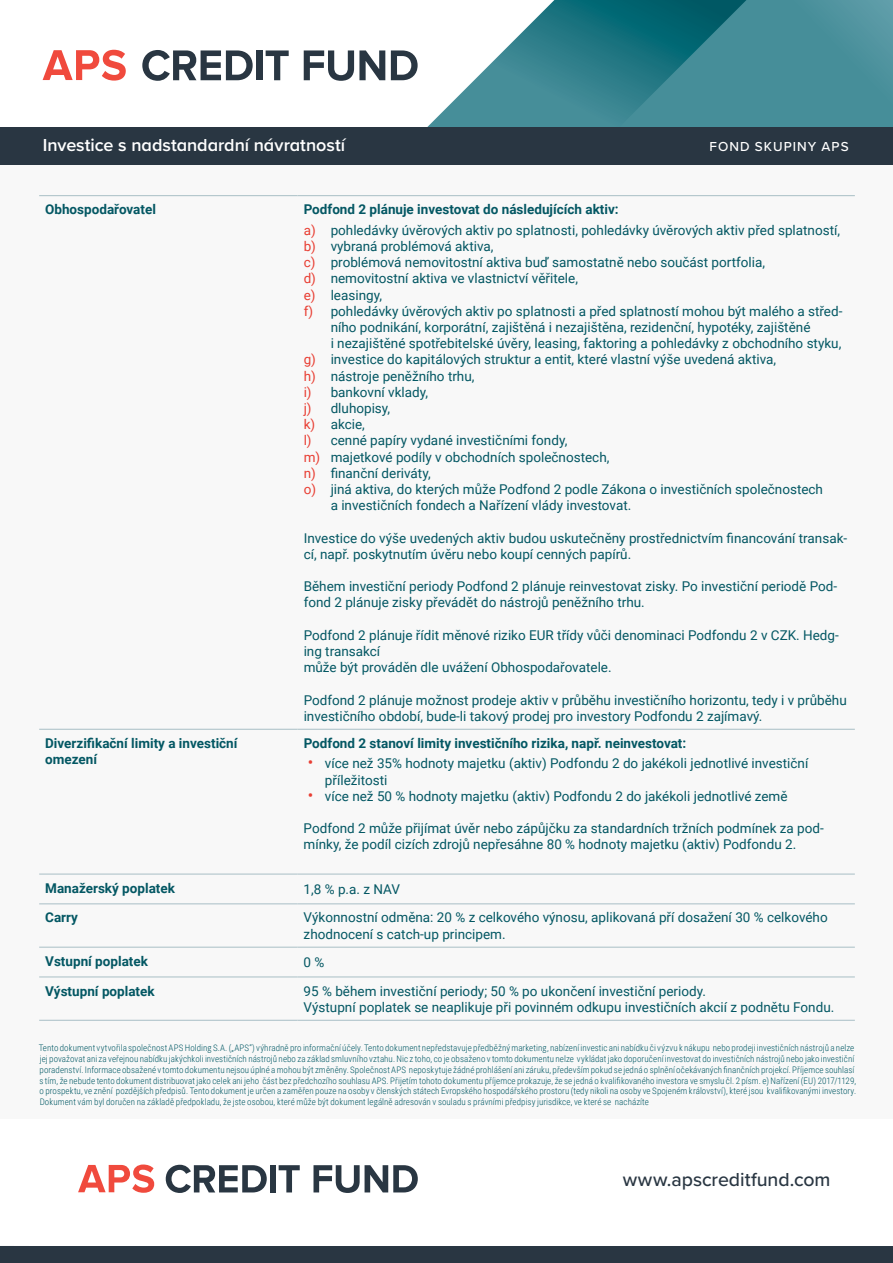
<style>
.page{position:relative;width:893px;height:1263px;background:#fff}
.page>*{position:absolute;margin:0;border:0;box-sizing:border-box;transform-origin:0 0}
.t1{font:500 19.5px "Proxima Nova";color:#293642}
.t2{font:600 18px "Proxima Nova A";color:#fff}
.t3{font:13.5px/16.2px "Roboto";color:#035763}
.t4{font:700 13.5px/16.2px "Roboto";color:#035763}
.t5{font:500 13.5px "Proxima Nova";letter-spacing:.08em;color:#fff}
.t6{font:300 9px/10.8px "Roboto Condensed";letter-spacing:.005em;color:#005864}
.s1{font-weight:700}
.s2{color:#e83e33}
.s3{font-size:16.5px;color:#e83e33}
</style>
<div class="page">
<div style="left:0;top:165px;width:893px;height:953px;background:#f8f8f8"></div>
<svg style="left:78px;top:1164px;width:76px;height:29px"></svg>
<svg style="left:166px;top:1165px;width:101px;height:28px"></svg>
<div style="left:270px;top:1165px;width:6px;height:27px;background:#293642"></div>
<svg style="left:279px;top:1165px;width:21px;height:27px"></svg>
<svg style="left:313px;top:1165px;width:105px;height:28px"></svg>
<svg style="left:427px;top:0;width:191px;height:127px"></svg>
<svg style="left:618px;top:0;width:275px;height:127px;background:#3a8691"></svg>
<svg style="left:43px;top:50px;width:83px;height:31px"></svg>
<svg style="left:142px;top:50px;width:111px;height:31px"></svg>
<div style="left:257px;top:50px;width:6px;height:30px;background:#293642"></div>
<svg style="left:266px;top:50px;width:23px;height:30px"></svg>
<svg style="left:304px;top:50px;width:81px;height:31px"></svg>
<svg style="left:391px;top:50px;width:27px;height:30px"></svg>
<hr style="left:39px;top:729px;width:259px;height:1px;background:#b1c5cb">
<hr style="left:298px;top:729px;width:557px;height:1px;background:#b1c5cb">
<hr style="left:39px;top:903px;width:259px;height:1px;background:#b1c5cb">
<hr style="left:298px;top:903px;width:557px;height:1px;background:#b1c5cb">
<hr style="left:39px;top:947px;width:259px;height:1px;background:#b1c5cb">
<hr style="left:298px;top:947px;width:557px;height:1px;background:#b1c5cb">
<hr style="left:39px;top:976px;width:259px;height:1px;background:#b1c5cb">
<hr style="left:298px;top:976px;width:557px;height:1px;background:#b1c5cb">
<hr style="left:39px;top:1020px;width:259px;height:1px;background:#b1c5cb">
<hr style="left:298px;top:1020px;width:557px;height:1px;background:#b1c5cb">
<hr style="left:39px;top:195px;width:259px;height:1px;background:#b1c5cb">
<hr style="left:298px;top:195px;width:557px;height:1px;background:#b1c5cb">
<hr style="left:39px;top:873px;width:259px;height:2px;background:#b1c5cb">
<hr style="left:298px;top:873px;width:557px;height:2px;background:#b1c5cb">
<div style="left:0;top:1246px;width:893px;height:17px;background:#293642"></div>
<div style="left:0;top:127px;width:893px;height:38px;background:#293642"></div>
<h2 class="t2" style="left:43px;top:132px;width:304px">Investice s nadstandardní návratností</h2>
<p class="t5" style="left:710px;top:137px;width:141px">FOND SKUPINY APS</p>
<p class="t4" style="left:45px;top:201px;width:112px">Obhospodařovatel</p>
<p class="t3" style="left:304px;top:199px;width:538px;line-height:20.4px"><span class="s1">Podfond 2 plánuje investovat do následujících aktiv:<br></span><span class="s2">a)</span> pohledávky úvěrových aktiv po splatnosti, pohledávky úvěrových aktiv před splatností,</p>
<p class="t3" style="left:304px;top:237px;width:191px"><span class="s2">b)</span> vybraná problémová aktiva,</p>
<p class="t3" style="left:304px;top:254px;width:463px"><span class="s2">c)</span> problémová nemovitostní aktiva buď samostatně nebo součást portfolia,</p>
<p class="t3" style="left:304px;top:270px;width:276px"><span class="s2">d)</span> nemovitostní aktiva ve vlastnictví věřitele,</p>
<p class="t3" style="left:304px;top:286px;width:80px"><span class="s2">e)</span> leasingy,</p>
<p class="t3" style="left:304px;top:302px;width:540px"><span class="s2">f)</span> pohledávky úvěrových aktiv po splatnosti a před splatností mohou být malého a střed-</p>
<p class="t3" style="left:331px;top:318px;width:481px">ního podnikání, korporátní, zajištěná i nezajištěna, rezidenční, hypotéky, zajištěné</p>
<p class="t3" style="left:331px;top:335px;width:512px">i nezajištěné spotřebitelské úvěry, leasing, faktoring a pohledávky z obchodního styku,</p>
<p class="t3" style="left:304px;top:351px;width:474px"><span class="s2">g)</span> investice do kapitálových struktur a entit, které vlastní výše uvedená aktiva,</p>
<p class="t3" style="left:304px;top:367px;width:172px"><span class="s2">h)</span> nástroje peněžního trhu,</p>
<p class="t3" style="left:304px;top:383px;width:126px"><span class="s2">i)</span> bankovní vklady,</p>
<p class="t3" style="left:304px;top:399px;width:88px"><span class="s2">j)</span> dluhopisy,</p>
<p class="t3" style="left:304px;top:416px;width:63px"><span class="s2">k)</span> akcie,</p>
<p class="t3" style="left:304px;top:432px;width:265px"><span class="s2">l)</span> cenné papíry vydané investičními fondy,</p>
<p class="t3" style="left:304px;top:448px;width:307px"><span class="s2">m)</span> majetkové podíly v obchodních společnostech,</p>
<p class="t3" style="left:304px;top:464px;width:129px"><span class="s2">n)</span> finanční deriváty,</p>
<p class="t3" style="left:304px;top:480px;width:521px"><span class="s2">o)</span> jiná aktiva, do kterých může Podfond 2 podle Zákona o investičních společnostech</p>
<p class="t3" style="left:331px;top:497px;width:302px">a investičních fondech a Nařízení vlády investovat.</p>
<p class="t3" style="left:304px;top:529px;width:545px">Investice do výše uvedených aktiv budou uskutečněny prostřednictvím financování transak&shy;cí, např. poskytnutím úvěru nebo koupí cenných papírů.</p>
<p class="t3" style="left:304px;top:578px;width:535px">Během investiční periody Podfond 2 plánuje reinvestovat zisky. Po investiční periodě Pod&shy;fond 2 plánuje zisky převádět do nástrojů peněžního trhu.</p>
<p class="t3" style="left:304px;top:626px;width:537px">Podfond 2 plánuje řídit měnové riziko EUR třídy vůči denominaci Podfondu 2 v CZK. Hedg&shy;ing transakcí<br>může být prováděn dle uvážení Obhospodařovatele.</p>
<p class="t3" style="left:304px;top:691px;width:545px">Podfond 2 plánuje možnost prodeje aktiv v průběhu investičního horizontu, tedy i v průběhu investičního období, bude-li takový prodej pro investory Podfondu 2 zajímavý.</p>
<p class="t4" style="left:45px;top:734px;width:194px">Diverzifikační limity a investiční omezení</p>
<p class="t4" style="left:304px;top:734px;width:384px">Podfond 2 stanoví limity investičního rizika, např. neinvestovat:</p>
<p class="t3" style="left:325px;top:755px;width:485px;text-indent:-17px"><span class="s3">•</span> více než 35% hodnoty majetku (aktiv) Podfondu 2 do jakékoli jednotlivé investiční příležitosti</p>
<p class="t3" style="left:308px;top:787px;width:481px"><span class="s3">•</span> více než 50 % hodnoty majetku (aktiv) Podfondu 2 do jakékoli jednotlivé země</p>
<p class="t3" style="left:304px;top:820px;width:522px">Podfond 2 může přijímat úvěr nebo zápůjčku za standardních tržních podmínek za pod&shy;mínky, že podíl cizích zdrojů nepřesáhne 80 % hodnoty majetku (aktiv) Podfondu 2.</p>
<p class="t4" style="left:45px;top:879px;width:131px">Manažerský poplatek</p>
<p class="t3" style="left:304px;top:881px;width:98px">1,8 % p.a. z NAV</p>
<p class="t4" style="left:45px;top:909px;width:34px">Carry</p>
<p class="t3" style="left:304px;top:909px;width:526px">Výkonnostní odměna: 20 % z celkového výnosu, aplikovaná pří dosažení 30 % celkového zhodnocení s catch-up principem.</p>
<p class="t4" style="left:45px;top:952px;width:104px">Vstupní poplatek</p>
<p class="t3" style="left:304px;top:954px;width:22px">0 %</p>
<p class="t4" style="left:45px;top:982px;width:111px">Výstupní poplatek</p>
<p class="t3" style="left:304px;top:982px;width:532px">95 % během investiční periody; 50 % po ukončení investiční periody.<br>Výstupní poplatek se neaplikuje při povinném odkupu investičních akcií z podnětu Fondu.</p>
<p class="t6" style="left:39px;top:1042px;width:819px">Tento dokument vytvořila společnost APS Holding S.A. („APS“) výhradně pro informační účely. Tento dokument nepředstavuje předběžný marketing, nabízení investic ani nabídku či výzvu k nákupu nebo prodeji investičních nástrojů a nelze jej považovat ani za veřejnou nabídku jakýchkoli investičních nástrojů nebo za základ smluvního vztahu. Nic z toho, co je obsaženo v tomto dokumentu nelze vykládat jako doporučení investovat do investičních nástrojů nebo jako investiční poradenství. Informace obsažené v tomto dokumentu nejsou úplné a mohou být změněny. Společnost APS neposkytuje žádné prohlášení ani záruku, především pokud se jedná o splnění očekávaných finančních projekcí. Příjemce souhlasí s tím, že nebude tento dokument distribuovat jako celek ani jeho část bez předchozího souhlasu APS. Přijetím tohoto dokumentu příjemce prokazuje, že se jedná o kvalifikovaného investora ve smyslu čl. 2 písm. e) Nařízení (EU) 2017/1129, o prospektu, ve znění pozdějších předpisů. Tento dokument je určen a zaměřen pouze na osoby v členských státech Evropského hospodářského prostoru (tedy nikoli na osoby ve Spojeném království), které jsou kvalifikovanými investory.<br>Dokument vám byl doručen na základě předpokladu, že jste osobou, které může být dokument legálně adresován v souladu s právními předpisy jurisdikce, ve které se nacházíte</p>
<h1 class="t1" style="left:623px;top:1165px;width:209px">www.apscreditfund.com</h1>
</div>
